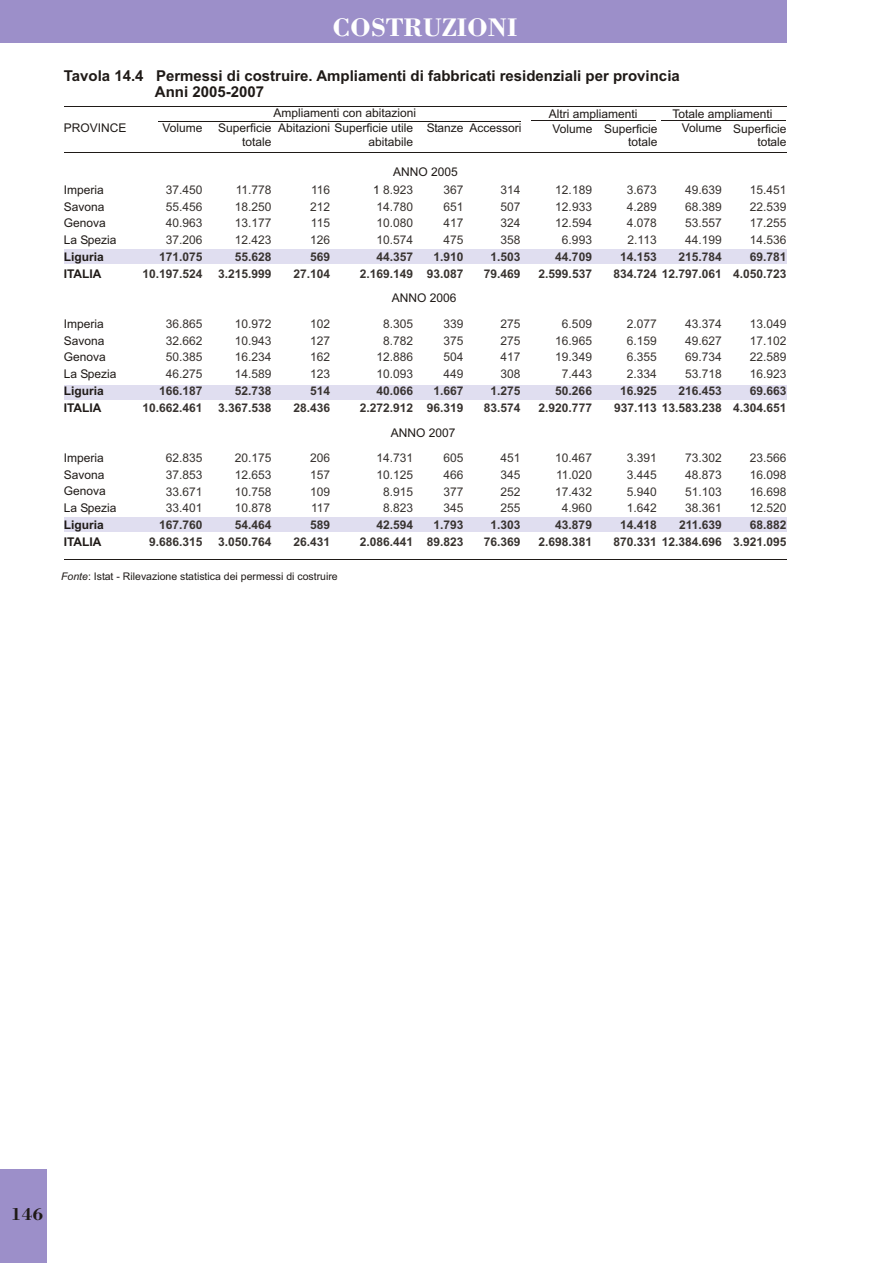
<style>
.page{position:relative;width:894px;height:1263px;background:#fff}
.page>*{position:absolute;margin:0;border:0;box-sizing:border-box;transform-origin:0 0}
.t1{font:27px "Bodoni Bd BT";color:#fff}
.t2{font:18px "Bodoni Bd BT";color:#1f1a17}
.t3{font:700 15px/16.8px "Arial";color:#1f1a17}
.t4{font:12px/16.8px "Arial";color:#383330;text-align:justify}
.t5{font:700 12px/16.8px "Arial";color:#383330;text-align:right}
.t6{font:12px/16.8px "Arial";color:#1f1a17}
.t7{font:700 12px/16.8px "Arial";color:#1f1a17}
.t8{font:10.5px "Arial";color:#1f1a17}
.s1{color:#1f1a17}
.s2{font-style:italic}
</style>
<div class="page">
<div style="left:0;top:0;width:787px;height:43px;background:#9c8fc9"></div>
<div style="left:0;top:1169px;width:47px;height:94px;background:#9c8fc9"></div>
<div style="left:64px;top:249px;width:723px;height:15px;background:#e0def0"></div>
<div style="left:64px;top:385px;width:723px;height:15px;background:#e0def0"></div>
<div style="left:64px;top:517px;width:723px;height:15px;background:#e0def0"></div>
<hr style="left:64px;top:560px;width:723px;height:1px;background:#1f1a17">
<hr style="left:64px;top:106px;width:723px;height:1px;background:#1f1a17">
<hr style="left:64px;top:153px;width:723px;height:1px;background:#1f1a17">
<hr style="left:661px;top:120px;width:124px;height:1px;background:#1f1a17">
<hr style="left:532px;top:120px;width:124px;height:1px;background:#1f1a17">
<hr style="left:158px;top:121px;width:363px;height:1px;background:#1f1a17">
<h1 class="t1" style="left:333px;top:16px;width:187px">COSTRUZIONI</h1>
<p class="t3" style="left:155px;top:68px;width:526px;text-indent:-91px">Tavola 14.4 Permessi di costruire. Ampliamenti di fabbricati residenziali per provincia<br>Anni 2005-2007</p>
<p class="t6" style="left:64px;top:120px;width:64px">PROVINCE</p>
<p class="t6" style="left:393px;top:164px;width:66px">ANNO 2005</p>
<p class="t6" style="left:64px;top:182px;width:54px">Imperia<br>Savona<br>Genova<br>La Spezia</p>
<p class="t7" style="left:64px;top:249px;width:42px">Liguria<br>ITALIA</p>
<p class="t6" style="left:274px;top:106px;width:144px">Ampliamenti con abitazioni</p>
<p class="t6" style="left:673px;top:106px;width:101px">Totale ampliamenti</p>
<p class="t6" style="left:549px;top:107px;width:110px;line-height:15px">Altri ampliamenti<br>Volume Superficie</p>
<p class="t6" style="left:628px;top:135px;width:31px">totale</p>
<p class="t6" style="left:163px;top:121px;width:42px">Volume</p>
<p class="t6" style="left:218px;top:123px;width:55px;line-height:13.4px;text-align:right">Superficie totale</p>
<p class="t6" style="left:278px;top:123px;width:136px;line-height:13.4px;text-align:right">Abitazioni Superficie utile abitabile</p>
<p class="t6" style="left:427px;top:121px;width:96px">Stanze Accessori</p>
<p class="t6" style="left:682px;top:123px;width:106px;line-height:13.4px;text-align:right">Volume Superficie totale</p>
<p class="t4" style="left:166px;top:182px;width:38px">37.450<br>55.456<br>40.963<br>37.206</p>
<p class="t5" style="left:142px;top:249px;width:62px">171.075<br>10.197.524</p>
<p class="t4" style="left:235px;top:182px;width:38px">11.778<br>18.250<br>13.177<br>12.423</p>
<p class="t5" style="left:218px;top:249px;width:55px">55.628<br>3.215.999</p>
<p class="t4" style="left:310px;top:182px;width:22px">116<br>212<br>115<br>126</p>
<p class="t5" style="left:293px;top:249px;width:38px">569<br>27.104</p>
<p class="t4" style="left:373px;top:182px;width:42px"><span class="s1">1</span> 8.923<br>14.780<br>10.080<br>10.574</p>
<p class="t5" style="left:360px;top:249px;width:55px">44.357<br>2.169.149</p>
<p class="t4" style="left:444px;top:182px;width:22px">367<br>651<br>417<br>475</p>
<p class="t5" style="left:427px;top:249px;width:38px;text-align:center">1.910<br>93.087</p>
<p class="t4" style="left:501px;top:182px;width:22px">314<br>507<br>324<br>358</p>
<p class="t5" style="left:484px;top:249px;width:38px;text-align:center">1.503<br>79.469</p>
<p class="t4" style="left:555px;top:182px;width:38px;text-align:center">12.189<br>12.933<br>12.594<br>6.993</p>
<p class="t5" style="left:539px;top:249px;width:55px">44.709<br>2.599.537</p>
<p class="t4" style="left:627px;top:182px;width:32px">3.673<br>4.289<br>4.078<br>2.113</p>
<p class="t5" style="left:613px;top:249px;width:110px;text-align:left;text-indent:7px">14.153<br>834.724 12.797.061</p>
<p class="t4" style="left:685px;top:182px;width:38px">49.639<br>68.389<br>53.557<br>44.199</p>
<p class="t5" style="left:678px;top:249px;width:45px">215.784</p>
<p class="t4" style="left:750px;top:182px;width:38px">15.451<br>22.539<br>17.255<br>14.536</p>
<p class="t5" style="left:733px;top:249px;width:55px">69.781<br>4.050.723</p>
<p class="t6" style="left:64px;top:316px;width:54px">Imperia<br>Savona<br>Genova<br>La Spezia</p>
<p class="t7" style="left:64px;top:383px;width:42px">Liguria<br>ITALIA</p>
<p class="t6" style="left:64px;top:450px;width:54px">Imperia<br>Savona<br>Genova<br>La Spezia</p>
<p class="t7" style="left:64px;top:517px;width:42px">Liguria<br>ITALIA</p>
<p class="t4" style="left:166px;top:316px;width:38px">36.865<br>32.662<br>50.385<br>46.275</p>
<p class="t5" style="left:142px;top:383px;width:62px">166.187<br>10.662.461</p>
<p class="t4" style="left:235px;top:316px;width:38px">10.972<br>10.943<br>16.234<br>14.589</p>
<p class="t5" style="left:218px;top:383px;width:55px">52.738<br>3.367.538</p>
<p class="t4" style="left:166px;top:451px;width:38px">62.835<br>37.853<br>33.671<br>33.401</p>
<p class="t5" style="left:149px;top:518px;width:55px">167.760<br>9.686.315</p>
<p class="t4" style="left:235px;top:451px;width:38px">20.175<br>12.653<br>10.758<br>10.878</p>
<p class="t5" style="left:218px;top:518px;width:55px">54.464<br>3.050.764</p>
<p class="t4" style="left:310px;top:316px;width:22px">102<br>127<br>162<br>123</p>
<p class="t5" style="left:293px;top:383px;width:38px">514<br>28.436</p>
<p class="t4" style="left:310px;top:451px;width:22px">206<br>157<br>109<br>117</p>
<p class="t5" style="left:293px;top:518px;width:38px">589<br>26.431</p>
<p class="t8" style="left:61px;top:573px;width:278px"><span class="s2">Fonte</span>: Istat - Rilevazione statistica dei permessi di costruire</p>
<p class="t6" style="left:392px;top:291px;width:66px">ANNO 2006</p>
<p class="t4" style="left:376px;top:316px;width:38px;text-align:center">8.305<br>8.782<br>12.886<br>10.093</p>
<p class="t5" style="left:360px;top:383px;width:55px">40.066<br>2.272.912</p>
<p class="t4" style="left:444px;top:316px;width:22px">339<br>375<br>504<br>449</p>
<p class="t5" style="left:427px;top:383px;width:38px;text-align:center">1.667<br>96.319</p>
<p class="t6" style="left:391px;top:425px;width:66px">ANNO 2007</p>
<p class="t4" style="left:376px;top:451px;width:38px;text-align:center">14.731<br>10.125<br>8.915<br>8.823</p>
<p class="t5" style="left:360px;top:518px;width:55px">42.594<br>2.086.441</p>
<p class="t4" style="left:444px;top:451px;width:22px">605<br>466<br>377<br>345</p>
<p class="t5" style="left:427px;top:518px;width:38px;text-align:center">1.793<br>89.823</p>
<p class="t4" style="left:501px;top:316px;width:22px">275<br>275<br>417<br>308</p>
<p class="t5" style="left:484px;top:383px;width:38px;text-align:center">1.275<br>83.574</p>
<p class="t4" style="left:501px;top:451px;width:22px">451<br>345<br>252<br>255</p>
<p class="t5" style="left:484px;top:518px;width:38px;text-align:center">1.303<br>76.369</p>
<p class="t4" style="left:555px;top:316px;width:38px;text-align:center">6.509<br>16.965<br>19.349<br>7.443</p>
<p class="t5" style="left:539px;top:383px;width:55px">50.266<br>2.920.777</p>
<p class="t4" style="left:555px;top:451px;width:38px;text-align:center">10.467<br>11.020<br>17.432<br>4.960</p>
<p class="t5" style="left:539px;top:518px;width:55px">43.879<br>2.698.381</p>
<p class="t4" style="left:627px;top:316px;width:32px">2.077<br>6.159<br>6.355<br>2.334</p>
<p class="t5" style="left:614px;top:383px;width:109px;text-align:left;text-indent:6px">16.925<br>937.113 13.583.238</p>
<p class="t4" style="left:685px;top:316px;width:38px">43.374<br>49.627<br>69.734<br>53.718</p>
<p class="t5" style="left:678px;top:383px;width:45px">216.453</p>
<p class="t4" style="left:750px;top:316px;width:38px">13.049<br>17.102<br>22.589<br>16.923</p>
<p class="t5" style="left:733px;top:383px;width:55px">69.663<br>4.304.651</p>
<p class="t4" style="left:685px;top:451px;width:38px">73.302<br>48.873<br>51.103<br>38.361</p>
<p class="t5" style="left:679px;top:518px;width:44px">211.639</p>
<p class="t4" style="left:627px;top:451px;width:32px">3.391<br>3.445<br>5.940<br>1.642</p>
<p class="t5" style="left:613px;top:518px;width:110px;text-align:left;text-indent:7px">14.418<br>870.331 12.384.696</p>
<p class="t4" style="left:750px;top:451px;width:38px">23.566<br>16.098<br>16.698<br>12.520</p>
<p class="t5" style="left:733px;top:518px;width:55px">68.882<br>3.921.095</p>
<h2 class="t2" style="left:11px;top:1207px;width:34px">146</h2>
</div>
